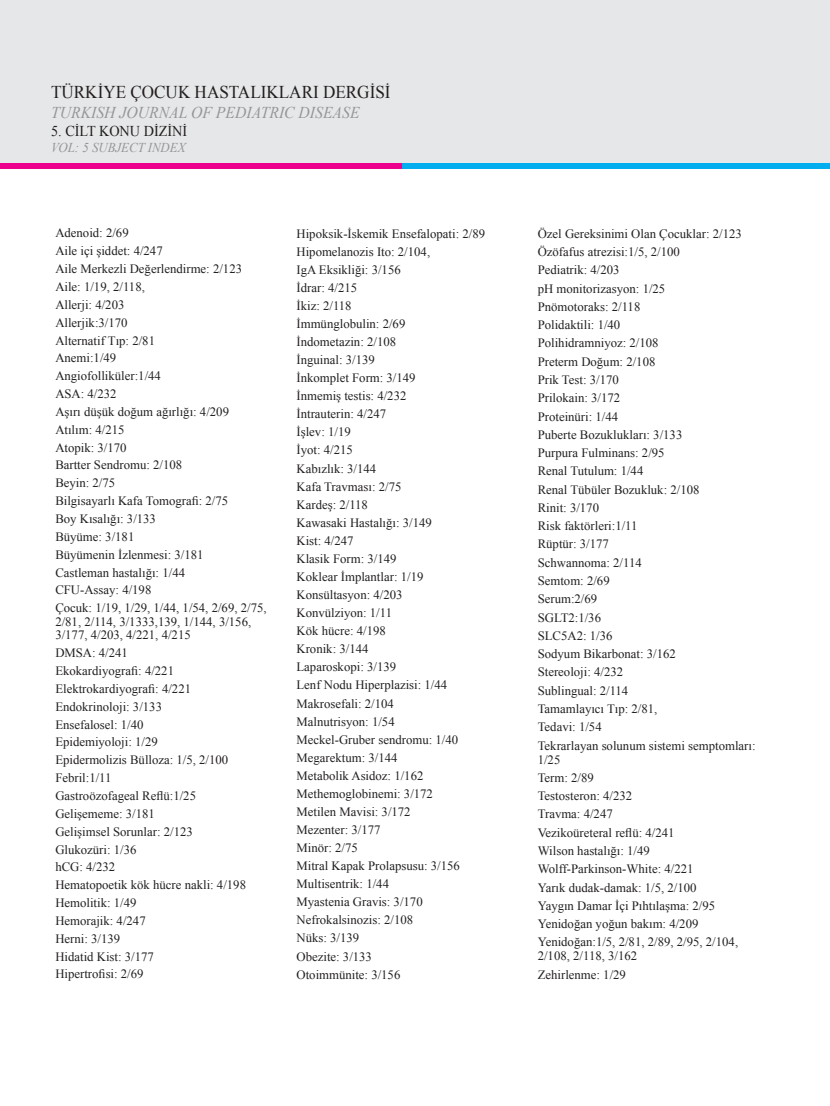
<style>
.page{position:relative;width:830px;height:1106px;background:#fff}
.page>*{position:absolute;margin:0;border:0;box-sizing:border-box;transform-origin:0 0}
.t1{font:18px "Times New Roman";color:#231f20;scale:.95 1}
.t2{font:italic 16.5px "Times New Roman";color:#939598;scale:.95 1}
.t3{font:15px "Times New Roman";color:#231f20;scale:.95 1}
.t4{font:italic 13.5px "Times New Roman";color:#939598;scale:.95 1}
.t5{font:12.75px/18px "Times New Roman";color:#231f20}
</style>
<div class="page">
<div style="left:0;top:0;width:829px;height:169px;background:#e6e7e8"></div>
<div style="left:0;top:163px;width:401px;height:6px;background:#ec008c"></div>
<div style="left:402px;top:163px;width:427px;height:6px;background:#00aeef"></div>
<h1 class="t1" style="left:51px;top:80px;width:359px">TÜRKİYE ÇOCUK HASTALIKLARI DERGİSİ</h1>
<p class="t2" style="left:51px;top:101px;width:326px">TURKISH JOURNAL OF PEDIATRIC DISEASE</p>
<p class="t3" style="left:51px;top:121px;width:145px">5. CİLT KONU DİZİNİ</p>
<p class="t4" style="left:51px;top:138px;width:143px">VOL: 5 SUBJECT INDEX</p>
<p class="t5" style="left:55px;top:224px;width:213px">Adenoid: 2/69<br>Aile içi şiddet: 4/247<br>Aile Merkezli Değerlendirme: 2/123<br>Aile: 1/19, 2/118,<br>Allerji: 4/203<br>Allerjik:3/170<br>Alternatif Tıp: 2/81<br>Anemi:1/49<br>Angiofolliküler:1/44<br>ASA: 4/232<br>Aşırı düşük doğum ağırlığı: 4/209<br>Atılım: 4/215<br>Atopik: 3/170<br>Bartter Sendromu: 2/108<br>Beyin: 2/75<br>Bilgisayarlı Kafa Tomografi: 2/75<br>Boy Kısalığı: 3/133<br>Büyüme: 3/181<br>Büyümenin İzlenmesi: 3/181<br>Castleman hastalığı: 1/44<br>CFU-Assay: 4/198<br>Çocuk: 1/19, 1/29, 1/44, 1/54, 2/69, 2/75,</p>
<p class="t5" style="left:55px;top:614px;width:197px;line-height:13.6px">2/81, 2/114, 3/1333,139, 1/144, 3/156,<br>3/177, 4/203, 4/221, 4/215</p>
<p class="t5" style="left:55px;top:644px;width:192px">DMSA: 4/241<br>Ekokardiyografi: 4/221<br>Elektrokardiyografi: 4/221<br>Endokrinoloji: 3/133<br>Ensefalosel: 1/40<br>Epidemiyoloji: 1/29<br>Epidermolizis Bülloza: 1/5, 2/100<br>Febril:1/11<br>Gastroözofageal Reflü:1/25<br>Gelişememe: 3/181<br>Gelişimsel Sorunlar: 2/123<br>Glukozüri: 1/36<br>hCG: 4/232<br>Hematopoetik kök hücre nakli: 4/198<br>Hemolitik: 1/49<br>Hemorajik: 4/247<br>Herni: 3/139<br>Hidatid Kist: 3/177<br>Hipertrofisi: 2/69</p>
<p class="t5" style="left:296px;top:224px;width:190px">Hipoksik-İskemik Ensefalopati: 2/89<br>Hipomelanozis Ito: 2/104,<br>IgA Eksikliği: 3/156<br>İdrar: 4/215<br>İkiz: 2/118<br>İmmünglobulin: 2/69<br>İndometazin: 2/108<br>İnguinal: 3/139<br>İnkomplet Form: 3/149<br>İnmemiş testis: 4/232<br>İntrauterin: 4/247<br>İşlev: 1/19<br>İyot: 4/215<br>Kabızlık: 3/144<br>Kafa Travması: 2/75<br>Kardeş: 2/118<br>Kawasaki Hastalığı: 3/149<br>Kist: 4/247<br>Klasik Form: 3/149<br>Koklear İmplantlar: 1/19<br>Konsültasyon: 4/203<br>Konvülziyon: 1/11<br>Kök hücre: 4/198<br>Kronik: 3/144<br>Laparoskopi: 3/139<br>Lenf Nodu Hiperplazisi: 1/44<br>Makrosefali: 2/104<br>Malnutrisyon: 1/54<br>Meckel-Gruber sendromu: 1/40<br>Megarektum: 3/144<br>Metabolik Asidoz: 1/162<br>Methemoglobinemi: 3/172<br>Metilen Mavisi: 3/172<br>Mezenter: 3/177<br>Minör: 2/75<br>Mitral Kapak Prolapsusu: 3/156<br>Multisentrik: 1/44<br>Myastenia Gravis: 3/170<br>Nefrokalsinozis: 2/108<br>Nüks: 3/139<br>Obezite: 3/133<br>Otoimmünite: 3/156</p>
<p class="t5" style="left:537px;top:224px;width:219px">Özel Gereksinimi Olan Çocuklar: 2/123<br>Özöfafus atrezisi:1/5, 2/100<br>Pediatrik: 4/203<br>pH monitorizasyon: 1/25<br>Pnömotoraks: 2/118<br>Polidaktili: 1/40<br>Polihidramniyoz: 2/108<br>Preterm Doğum: 2/108<br>Prik Test: 3/170<br>Prilokain: 3/172<br>Proteinüri: 1/44<br>Puberte Bozuklukları: 3/133<br>Purpura Fulminans: 2/95<br>Renal Tutulum: 1/44<br>Renal Tübüler Bozukluk: 2/108<br>Rinit: 3/170<br>Risk faktörleri:1/11<br>Rüptür: 3/177<br>Schwannoma: 2/114<br>Semtom: 2/69<br>Serum:2/69<br>SGLT2:1/36<br>SLC5A2: 1/36<br>Sodyum Bikarbonat: 3/162<br>Stereoloji: 4/232<br>Sublingual: 2/114<br>Tamamlayıcı Tıp: 2/81,<br>Tedavi: 1/54<br>Tekrarlayan solunum sistemi semptomları:</p>
<p class="t5" style="left:537px;top:750px;width:202px">1/25<br>Term: 2/89<br>Testosteron: 4/232<br>Travma: 4/247<br>Vezikoüreteral reflü: 4/241<br>Wilson hastalığı: 1/49<br>Wolff-Parkinson-White: 4/221<br>Yarık dudak-damak: 1/5, 2/100<br>Yaygın Damar İçi Pıhtılaşma: 2/95<br>Yenidoğan yoğun bakım: 4/209<br>Yenidoğan:1/5, 2/81, 2/89, 2/95, 2/104,</p>
<p class="t5" style="left:537px;top:946px;width:101px">2/108, 2/118, 3/162<br>Zehirlenme: 1/29</p>
</div>
